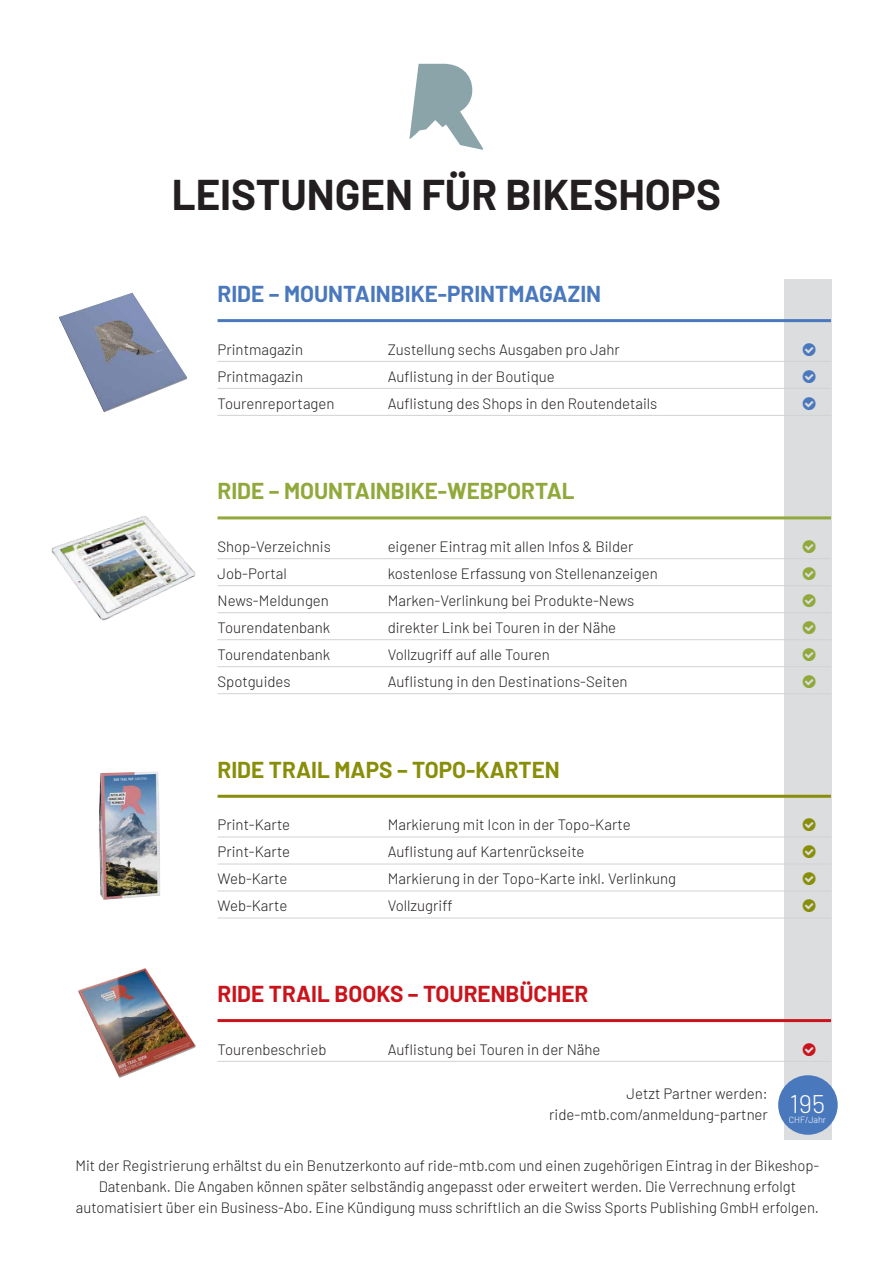
<style>
.page{position:relative;width:893px;height:1263px;background:#fff}
.page>*{position:absolute;margin:0;border:0;box-sizing:border-box;transform-origin:0 0}
.t1{font:700 42px "Barlow";color:#231f20}
.t2{font:300 25.5px "Barlow";color:#fff}
.Titel{font:700 22.5px "Barlow";color:#4a78bd}
.Titel-2{font:700 22.5px "Barlow";color:#91a83b}
.Titel-3{font:700 22.5px "Barlow";color:#ca141c}
.Titel-4{font:700 22.5px "Barlow";color:#898e08}
.Zeile{font:300 15px/21px "Barlow";color:#231f20;text-align:right}
.t3{font:300 9px "Barlow";color:#fff}
</style>
<div class="page">
<div style="left:784px;top:280px;width:48px;height:860px;background:#dcdddf"></div>
<hr style="left:218px;top:319px;width:613px;height:3px;background:#4a78bd">
<hr style="left:218px;top:361px;width:613px;height:1px;background:#d1d2d4">
<hr style="left:218px;top:388px;width:613px;height:1px;background:#d1d2d4">
<hr style="left:218px;top:415px;width:613px;height:1px;background:#d1d2d4">
<hr style="left:218px;top:516px;width:613px;height:3px;background:#91a83b">
<hr style="left:218px;top:558px;width:613px;height:1px;background:#d1d2d4">
<hr style="left:218px;top:585px;width:613px;height:1px;background:#d1d2d4">
<hr style="left:218px;top:612px;width:613px;height:1px;background:#d1d2d4">
<hr style="left:218px;top:639px;width:613px;height:1px;background:#d1d2d4">
<hr style="left:218px;top:666px;width:613px;height:1px;background:#d1d2d4">
<hr style="left:218px;top:693px;width:613px;height:1px;background:#d1d2d4">
<hr style="left:218px;top:795px;width:613px;height:3px;background:#898e08">
<hr style="left:218px;top:837px;width:613px;height:1px;background:#d1d2d4">
<hr style="left:218px;top:864px;width:613px;height:1px;background:#d1d2d4">
<hr style="left:218px;top:891px;width:613px;height:1px;background:#d1d2d4">
<hr style="left:218px;top:918px;width:613px;height:1px;background:#d1d2d4">
<hr style="left:218px;top:1019px;width:613px;height:3px;background:#ca141c">
<hr style="left:218px;top:1061px;width:613px;height:1px;background:#d1d2d4">
<div style="left:778px;top:1075px;width:60px;height:60px;background:#4a78bd;border-radius:50%"></div>
<img style="left:51px;top:516px;width:145px;height:105px">
<img style="left:78px;top:968px;width:118px;height:110px">
<img style="left:99px;top:772px;width:61px;height:128px">
<img style="left:59px;top:292px;width:73px;height:83px">
<svg style="left:409px;top:64px;width:74px;height:86px"></svg>
<p class="t1" style="left:172px;top:164px;width:551px">LEISTUNGEN FÜR BIKESHOPS</p>
<p class="Titel" style="left:218px;top:277px;width:385px">RIDE – MOUNTAINBIKE-PRINTMAGAZIN</p>
<p class="Zeile" style="left:218px;top:338px;width:87px">Printmagazin</p>
<p class="Zeile" style="left:388px;top:338px;width:234px">Zustellung sechs Ausgaben pro Jahr</p>
<p class="Zeile" style="left:218px;top:365px;width:87px">Printmagazin</p>
<p class="Zeile" style="left:388px;top:365px;width:169px">Auflistung in der Boutique</p>
<p class="Zeile" style="left:218px;top:392px;width:118px">Tourenreportagen</p>
<p class="Zeile" style="left:388px;top:392px;width:271px">Auflistung des Shops in den Routendetails</p>
<p class="Titel-2" style="left:218px;top:475px;width:359px">RIDE – MOUNTAINBIKE-WEBPORTAL</p>
<p class="Zeile" style="left:218px;top:535px;width:115px">Shop-Verzeichnis</p>
<p class="Zeile" style="left:388px;top:535px;width:247px">eigener Eintrag mit allen Infos &amp; Bilder</p>
<p class="Zeile" style="left:218px;top:562px;width:71px">Job-Portal</p>
<p class="Zeile" style="left:388px;top:562px;width:272px">kostenlose Erfassung von Stellenanzeigen</p>
<p class="Zeile" style="left:218px;top:589px;width:113px">News-Meldungen</p>
<p class="Zeile" style="left:388px;top:589px;width:248px">Marken-Verlinkung bei Produkte-News</p>
<p class="Zeile" style="left:218px;top:616px;width:114px">Tourendatenbank</p>
<p class="Zeile" style="left:388px;top:616px;width:230px">direkter Link bei Touren in der Nähe</p>
<p class="Zeile" style="left:218px;top:643px;width:114px">Tourendatenbank</p>
<p class="Zeile" style="left:388px;top:643px;width:164px">Vollzugriff auf alle Touren</p>
<p class="Zeile" style="left:218px;top:670px;width:75px">Spotguides</p>
<p class="Zeile" style="left:388px;top:670px;width:242px">Auflistung in den Destinations-Seiten</p>
<p class="Titel-4" style="left:218px;top:753px;width:344px">RIDE TRAIL MAPS – TOPO-KARTEN</p>
<p class="Zeile" style="left:218px;top:813px;width:74px">Print-Karte</p>
<p class="Zeile" style="left:388px;top:813px;width:245px">Markierung mit Icon in der Topo-Karte</p>
<p class="Zeile" style="left:218px;top:840px;width:74px">Print-Karte</p>
<p class="Zeile" style="left:388px;top:840px;width:198px">Auflistung auf Kartenrückseite</p>
<p class="Zeile" style="left:218px;top:867px;width:71px">Web-Karte</p>
<p class="Zeile" style="left:388px;top:867px;width:290px">Markierung in der Topo-Karte inkl. Verlinkung</p>
<p class="Zeile" style="left:218px;top:894px;width:71px">Web-Karte</p>
<p class="Zeile" style="left:388px;top:894px;width:67px">Vollzugriff</p>
<p class="Titel-3" style="left:218px;top:977px;width:372px">RIDE TRAIL BOOKS – TOURENBÜCHER</p>
<p class="Zeile" style="left:218px;top:1037px;width:110px">Tourenbeschrieb</p>
<p class="Zeile" style="left:388px;top:1037px;width:214px">Auflistung bei Touren in der Nähe</p>
<p class="Zeile" style="left:549px;top:1082px;width:220px">Jetzt Partner werden: ride-mtb.com/anmeldung-partner</p>
<p class="Zeile" style="left:75px;top:1153px;width:745px;text-align:center">Mit der Registrierung erhältst du ein Benutzerkonto auf ride-mtb.com und einen zugehörigen Eintrag in der Bikeshop-<br>Datenbank. Die Angaben können später selbständig angepasst oder erweitert werden. Die Verrechnung erfolgt automatisiert über ein Business-Abo. Eine Kündigung muss schriftlich an die Swiss Sports Publishing GmbH erfolgen.</p>
<p class="t2" style="left:790px;top:1085px;width:37px">195</p>
<p class="t3" style="left:789px;top:1113px;width:39px">CHF/Jahr</p>
</div>
